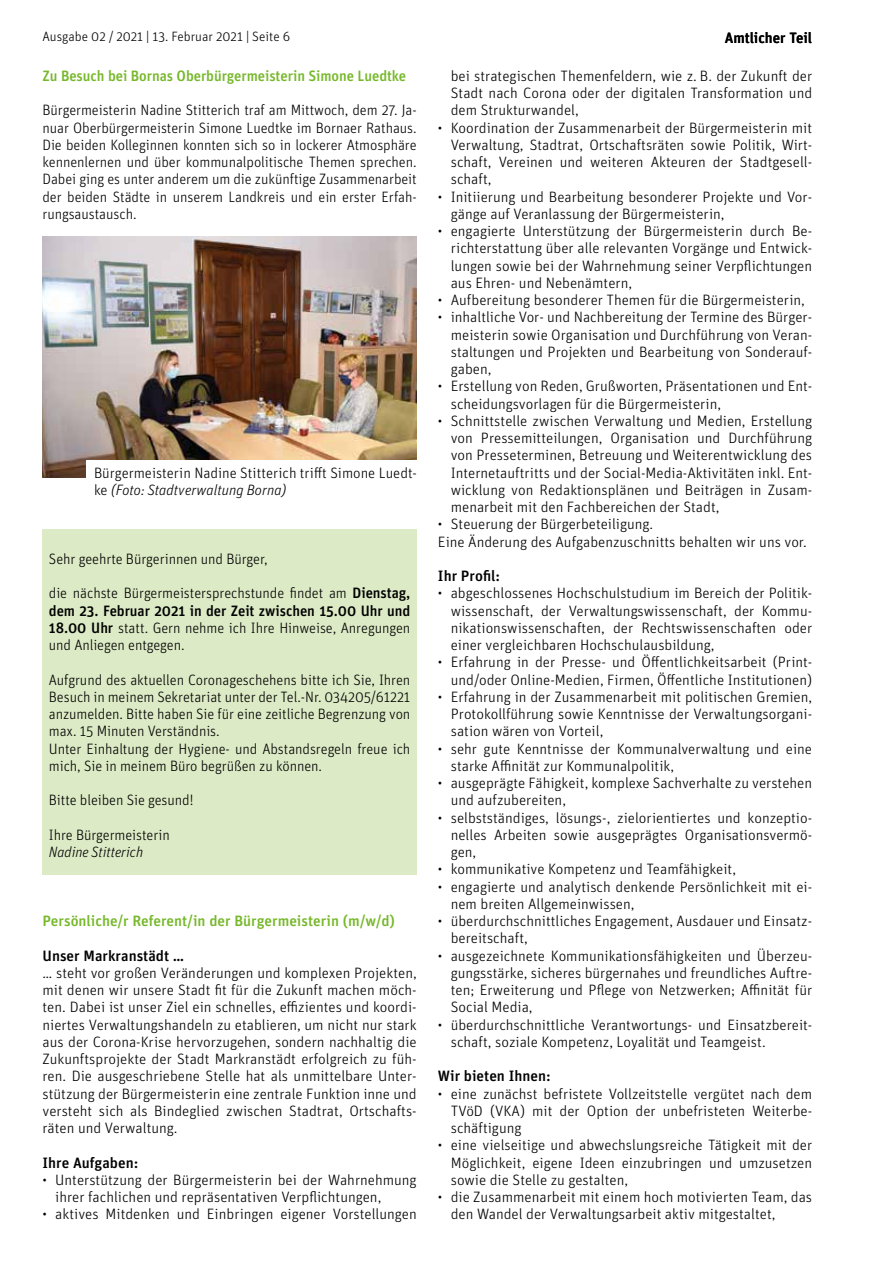
<style>
.page{position:relative;width:893px;height:1263px;background:#fff}
.page>*{position:absolute;margin:0;border:0;box-sizing:border-box;transform-origin:0 0}
.t1{font:300 15px/17.2px "Unit OT";color:#000;text-align:justify}
.t2{font:500 15px "Unit OT";letter-spacing:-.005em;color:#76b82a}
.t3{font:500 15px "Unit OT";color:#000}
.t4{font:italic 300 15px "Unit OT";letter-spacing:-.005em;color:#000}
.t5{font:300 13.5px "Unit OT";color:#000}
.s1{font-style:italic}
.s2{font-weight:500}
</style>
<div class="page">
<div style="left:43px;top:529px;width:374px;height:345px;background:#dceac5"></div>
<img style="left:43px;top:236px;width:374px;height:242px">
<div style="left:86px;top:460px;width:337px;height:29px;background:#fff"></div>
<p class="t5" style="left:43px;top:29px;width:249px">Ausgabe 02 / 2021 | 13. Februar 2021 | Seite 6</p>
<p class="t3" style="left:725px;top:28px;width:89px">Amtlicher Teil</p>
<p class="t2" style="left:43px;top:67px;width:365px">Zu Besuch bei Bornas Oberbürgermeisterin Simone Luedtke</p>
<p class="t1" style="left:43px;top:102px;width:376px">Bürgermeisterin Nadine Stitterich traf am Mittwoch, dem 27. Ja&shy;nuar Oberbürgermeisterin Simone Luedtke im Bornaer Rathaus.<br>Die beiden Kolleginnen konnten sich so in lockerer Atmosphäre kennenlernen und über kommunalpolitische Themen sprechen.<br>Dabei ging es unter anderem um die zukünftige Zusammenarbeit der beiden Städte in unserem Landkreis und ein erster Erfah&shy;rungsaustausch.</p>
<p class="t1" style="left:94px;top:464px;width:324px">Bürgermeisterin Nadine Stitterich trifft Simone Luedt&shy;ke <span class="s1">(Foto: Stadtverwaltung Borna)</span></p>
<p class="t1" style="left:49px;top:550px;width:220px">Sehr geehrte Bürgerinnen und Bürger,</p>
<p class="t1" style="left:49px;top:585px;width:363px">die nächste Bürgermeistersprechstunde findet am <span class="s2">Dienstag, dem 23. Februar 2021 in der Zeit zwischen 15.00 Uhr und 18.00 Uhr</span> statt. Gern nehme ich Ihre Hinweise, Anregungen und Anliegen entgegen.</p>
<p class="t1" style="left:49px;top:671px;width:363px;text-align:left">Aufgrund des aktuellen Coronageschehens bitte ich Sie, Ihren Besuch in meinem Sekretariat unter der Tel.-Nr. 034205/61221 anzumelden. Bitte haben Sie für eine zeitliche Begrenzung von max. 15 Minuten Verständnis.<br>Unter Einhaltung der Hygiene- und Abstandsregeln freue ich mich, Sie in meinem Büro begrüßen zu können.</p>
<p class="t1" style="left:49px;top:792px;width:146px">Bitte bleiben Sie gesund!</p>
<p class="t1" style="left:49px;top:826px;width:123px">Ihre Bürgermeisterin</p>
<p class="t4" style="left:49px;top:843px;width:96px">Nadine Stitterich</p>
<p class="t2" style="left:43px;top:912px;width:354px">Persönliche/r Referent/in der Bürgermeisterin (m/w/d)</p>
<p class="t3" style="left:43px;top:946px;width:143px">Unser Markranstädt …</p>
<p class="t1" style="left:43px;top:964px;width:376px">… steht vor großen Veränderungen und komplexen Projekten, mit denen wir unsere Stadt fit für die Zukunft machen möch&shy;ten. Dabei ist unser Ziel ein schnelles, effizientes und koordi&shy;niertes Verwaltungshandeln zu etablieren, um nicht nur stark aus der Corona-Krise hervorzugehen, sondern nachhaltig die Zukunftsprojekte der Stadt Markranstädt erfolgreich zu füh&shy;ren. Die ausgeschriebene Stelle hat als unmittelbare Unter&shy;stützung der Bürgermeisterin eine zentrale Funktion inne und versteht sich als Bindeglied zwischen Stadtrat, Ortschafts&shy;räten und Verwaltung.</p>
<p class="t3" style="left:43px;top:1153px;width:97px">Ihre Aufgaben:</p>
<p class="t1" style="left:55px;top:1171px;width:363px;text-indent:-13px">• Unterstützung der Bürgermeisterin bei der Wahrnehmung ihrer fachlichen und repräsentativen Verpflichtungen,</p>
<p class="t1" style="left:43px;top:1206px;width:376px">• aktives Mitdenken und Einbringen eigener Vorstellungen</p>
<p class="t1" style="left:451px;top:67px;width:363px">bei strategischen Themenfeldern, wie z. B. der Zukunft der Stadt nach Corona oder der digitalen Transformation und dem Strukturwandel,</p>
<p class="t1" style="left:451px;top:119px;width:363px;text-indent:-13px">• Koordination der Zusammenarbeit der Bürgermeisterin mit Verwaltung, Stadtrat, Ortschaftsräten sowie Politik, Wirt&shy;schaft, Vereinen und weiteren Akteuren der Stadtgesell&shy;schaft,</p>
<p class="t1" style="left:451px;top:188px;width:363px;text-indent:-13px">• Initiierung und Bearbeitung besonderer Projekte und Vor&shy;gänge auf Veranlassung der Bürgermeisterin,</p>
<p class="t1" style="left:451px;top:222px;width:363px;text-indent:-13px">• engagierte Unterstützung der Bürgermeisterin durch Be&shy;richterstattung über alle relevanten Vorgänge und Entwick&shy;lungen sowie bei der Wahrnehmung seiner Verpflichtungen aus Ehren- und Nebenämtern,</p>
<p class="t1" style="left:438px;top:291px;width:368px">• Aufbereitung besonderer Themen für die Bürgermeisterin,</p>
<p class="t1" style="left:451px;top:309px;width:363px;text-indent:-13px">• inhaltliche Vor- und Nachbereitung der Termine des Bürger&shy;meisterin sowie Organisation und Durchführung von Veran&shy;staltungen und Projekten und Bearbeitung von Sonderauf&shy;gaben,</p>
<p class="t1" style="left:451px;top:378px;width:363px;text-indent:-13px">• Erstellung von Reden, Grußworten, Präsentationen und Ent&shy;scheidungsvorlagen für die Bürgermeisterin,</p>
<p class="t1" style="left:451px;top:412px;width:363px;text-indent:-13px">• Schnittstelle zwischen Verwaltung und Medien, Erstellung von Pressemitteilungen, Organisation und Durchführung von Presseterminen, Betreuung und Weiterentwicklung des Internetauftritts und der Social-Media-Aktivitäten inkl. Ent&shy;wicklung von Redaktionsplänen und Beiträgen in Zusam&shy;menarbeit mit den Fachbereichen der Stadt,</p>
<p class="t1" style="left:438px;top:516px;width:370px">• Steuerung der Bürgerbeteiligung.<br>Eine Änderung des Aufgabenzuschnitts behalten wir uns vor.</p>
<p class="t3" style="left:438px;top:567px;width:64px">Ihr Profil:</p>
<p class="t1" style="left:451px;top:585px;width:363px;text-indent:-13px">• abgeschlossenes Hochschulstudium im Bereich der Politik&shy;wissenschaft, der Verwaltungswissenschaft, der Kommu&shy;nikationswissenschaften, der Rechtswissenschaften oder einer vergleichbaren Hochschulausbildung,</p>
<p class="t1" style="left:438px;top:654px;width:376px;text-align:right">• Erfahrung in der Presse- und Öffentlichkeitsarbeit (Print&shy;und/oder Online-Medien, Firmen, Öffentliche Institutionen)</p>
<p class="t1" style="left:451px;top:688px;width:363px;text-indent:-13px">• Erfahrung in der Zusammenarbeit mit politischen Gremien, Protokollführung sowie Kenntnisse der Verwaltungsorgani&shy;sation wären von Vorteil,</p>
<p class="t1" style="left:451px;top:740px;width:363px;text-indent:-13px">• sehr gute Kenntnisse der Kommunalverwaltung und eine starke Affinität zur Kommunalpolitik,</p>
<p class="t1" style="left:451px;top:774px;width:363px;text-indent:-13px">• ausgeprägte Fähigkeit, komplexe Sachverhalte zu verstehen und aufzubereiten,</p>
<p class="t1" style="left:451px;top:809px;width:363px;text-indent:-13px">• selbstständiges, lösungs-, zielorientiertes und konzeptio&shy;nelles Arbeiten sowie ausgeprägtes Organisationsvermö&shy;gen,</p>
<p class="t1" style="left:438px;top:861px;width:300px">• kommunikative Kompetenz und Teamfähigkeit,</p>
<p class="t1" style="left:451px;top:878px;width:363px;text-indent:-13px">• engagierte und analytisch denkende Persönlichkeit mit ei&shy;nem breiten Allgemeinwissen,</p>
<p class="t1" style="left:451px;top:912px;width:363px;text-indent:-13px">• überdurchschnittliches Engagement, Ausdauer und Einsatz&shy;bereitschaft,</p>
<p class="t1" style="left:451px;top:947px;width:363px;text-indent:-13px">• ausgezeichnete Kommunikationsfähigkeiten und Überzeu&shy;gungsstärke, sicheres bürgernahes und freundliches Auftre&shy;ten; Erweiterung und Pflege von Netzwerken; Affinität für Social Media,</p>
<p class="t1" style="left:451px;top:1016px;width:363px;text-indent:-13px">• überdurchschnittliche Verantwortungs- und Einsatzbereit&shy;schaft, soziale Kompetenz, Loyalität und Teamgeist.</p>
<p class="t3" style="left:438px;top:1067px;width:114px">Wir bieten Ihnen:</p>
<p class="t1" style="left:451px;top:1085px;width:363px;text-indent:-13px">• eine zunächst befristete Vollzeitstelle vergütet nach dem TVöD (VKA) mit der Option der unbefristeten Weiterbe&shy;schäftigung</p>
<p class="t1" style="left:451px;top:1137px;width:363px;text-indent:-13px">• eine vielseitige und abwechslungsreiche Tätigkeit mit der Möglichkeit, eigene Ideen einzubringen und umzusetzen sowie die Stelle zu gestalten,</p>
<p class="t1" style="left:451px;top:1188px;width:363px;text-indent:-13px">• die Zusammenarbeit mit einem hoch motivierten Team, das den Wandel der Verwaltungsarbeit aktiv mitgestaltet,</p>
</div>
